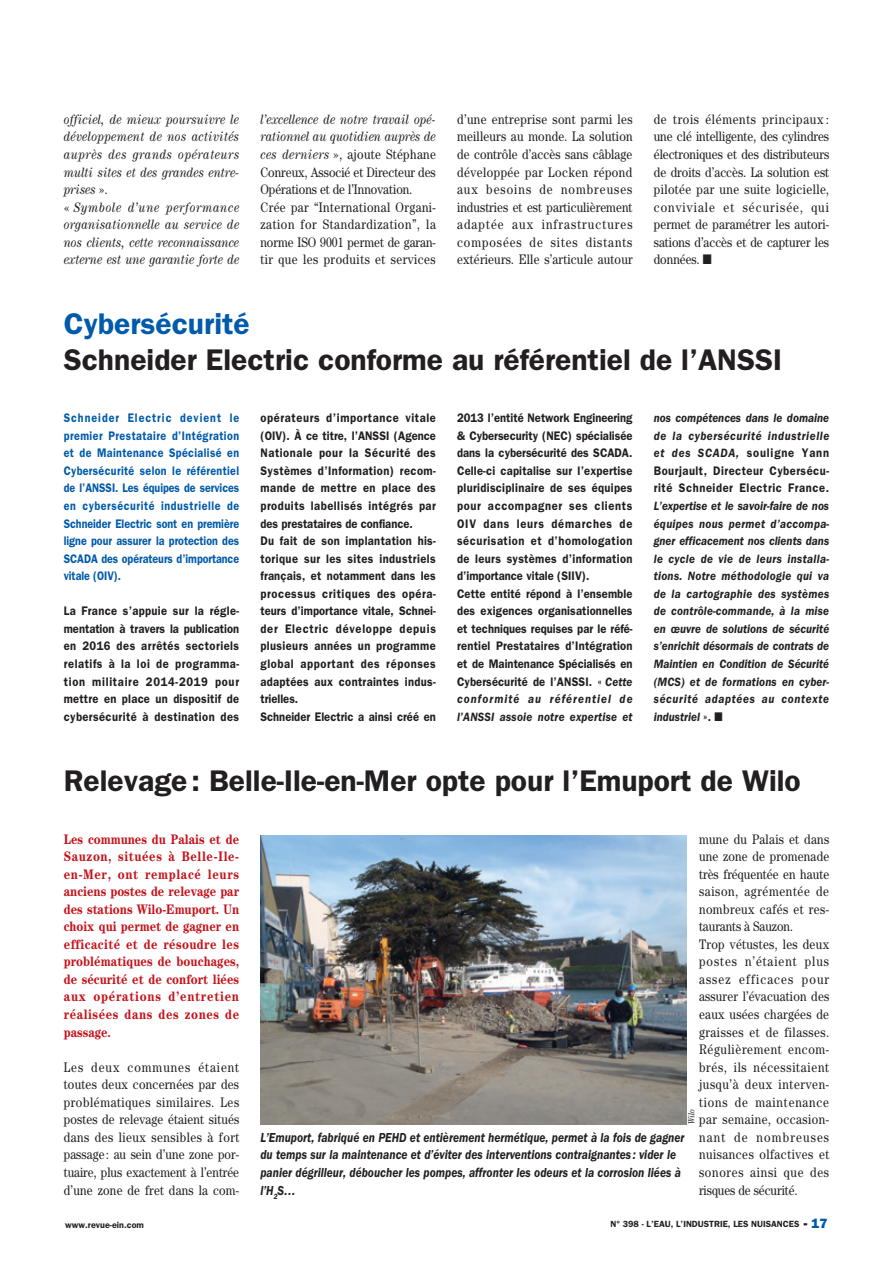
<style>
.page{position:relative;width:893px;height:1263px;background:#fff}
.page>*{position:absolute;margin:0;border:0;box-sizing:border-box;transform-origin:0 0}
.Titre{font:600 30px "ITC Franklin Gothic Std";color:#231f20}
.Titre-2{font:600 30px "ITC Franklin Gothic Std";color:#015aaa}
.Texte{font:13.8px/17.5px "Century Std";letter-spacing:.01em;color:#231f20;text-align:justify;scale:.85 1}
.Texte-2{font:700 13.8px/17.5px "Century Std";letter-spacing:.045em;color:#c4121a;text-align:justify;scale:.85 1}
.Texte-3{font:italic 13.8px/17.5px "Century Std";color:#231f20;text-align:justify;scale:.85 1}
.Légende{font:italic 600 13.5px/17.5px "ITC Franklin Gothic Std";color:#231f20;scale:.85 1}
.Texte_2{font:600 12.45px/17.5px "ITC Franklin Gothic Std";letter-spacing:.02em;color:#231f20;text-align:justify;scale:.9 1}
.Texte_2-2{font:italic 600 12.45px/17.5px "ITC Franklin Gothic Std";letter-spacing:.06em;color:#231f20;text-align:justify;scale:.9 1}
.Texte_2-3{font:600 12.45px/17.5px "ITC Franklin Gothic Std";letter-spacing:-.005em;color:#015aaa;text-align:justify;scale:.86 1}
.Texte_2-4{font:600 12.45px "ITC Franklin Gothic Std";color:#231f20;scale:.9 1}
.Normal_e{font:600 9px "ITC Franklin Gothic Std";color:#231f20}
.Note{font:italic 9px "Century Std";color:#231f20;scale:.85 1}
.s1{font-style:normal}
.s2{font-style:italic}
.s3{font-family:"ITC Franklin Gothic Std Hvy";font-weight:400;font-size:13.5px}
.s4{font-family:"ITC Franklin Gothic Std Hvy";font-weight:400;font-size:13.5px;color:#015aaa}
</style>
<div class="page">
<img style="left:260px;top:836px;width:426px;height:288px">
<p class="Texte-3" style="left:64px;top:110px;width:208px">officiel, de mieux poursuivre le développement de nos activités auprès des grands opérateurs multi sites et des grandes entre&shy;prises <span class="s1">».</span></p>
<p class="Texte-3" style="left:64px;top:198px;width:208px"><span class="s1">«</span> Symbole d’une performance organisationnelle au service de nos clients, cette reconnaissance externe est une garantie forte de</p>
<p class="Texte" style="left:260px;top:110px;width:208px"><span class="s2">l’excellence de notre travail opé&shy;rationnel au quotidien auprès de ces derniers</span> », ajoute Stéphane Conreux, Associé et Directeur des Opérations et de l’Innovation.</p>
<p class="Texte" style="left:260px;top:198px;width:208px">Crée par “International Organi&shy;zation for Standardization”, la norme ISO 9001 permet de garan&shy;tir que les produits et services</p>
<p class="Texte" style="left:457px;top:110px;width:208px">d’une entreprise sont parmi les meilleurs au monde. La solution de contrôle d’accès sans câblage développée par Locken répond aux besoins de nombreuses industries et est particulièrement adaptée aux infrastructures composées de sites distants extérieurs. Elle s’articule autour</p>
<p class="Texte" style="left:654px;top:110px;width:208px">de trois éléments principaux : une clé intelligente, des cylindres électroniques et des distributeurs de droits d’accès. La solution est pilotée par une suite logicielle, conviviale et sécurisée, qui permet de paramétrer les autori&shy;sations d’accès et de capturer les données. ■</p>
<p class="Titre-2" style="left:64px;top:306px;width:187px">Cybersécurité</p>
<p class="Titre" style="left:64px;top:342px;width:720px">Schneider Electric conforme au référentiel de l’ANSSI</p>
<p class="Texte_2-3" style="left:64px;top:409px;width:205px">Schneider Electric devient le premier Prestataire d’Intégration et de Maintenance Spécialisé en Cybersécurité selon le référentiel de l’ANSSI. Les équipes de services en cybersécurité industrielle de Schneider Electric sont en première ligne pour assurer la protection des SCADA des opérateurs d’importance vitale (OIV).</p>
<p class="Texte_2" style="left:64px;top:602px;width:196px">La France s’appuie sur la régle&shy;mentation à travers la publication en 2016 des arrêtés sectoriels relatifs à la loi de programma&shy;tion militaire 2014-2019 pour mettre en place un dispositif de cybersécurité à destination des</p>
<p class="Texte_2" style="left:260px;top:409px;width:197px">opérateurs d’importance vitale (OIV). À ce titre, l’ANSSI (Agence Nationale pour la Sécurité des Systèmes d’Information) recom&shy;mande de mettre en place des produits labellisés intégrés par des prestataires de confiance.</p>
<p class="Texte_2" style="left:260px;top:532px;width:196px">Du fait de son implantation his&shy;torique sur les sites industriels français, et notamment dans les processus critiques des opéra&shy;teurs d’importance vitale, Schnei&shy;der Electric développe depuis plusieurs années un programme global apportant des réponses adaptées aux contraintes indus&shy;trielles.</p>
<p class="Texte_2-4" style="left:260px;top:709px;width:196px">Schneider Electric a ainsi créé en</p>
<p class="Texte_2" style="left:457px;top:409px;width:196px">2013 l’entité Network Engineering &amp; Cybersecurity (NEC) spécialisée dans la cybersécurité des SCADA.<br>Celle-ci capitalise sur l’expertise pluridisciplinaire de ses équipes pour accompagner ses clients OIV dans leurs démarches de sécurisation et d’homologation de leurs systèmes d’information d’importance vitale (SIIV).</p>
<p class="Texte_2" style="left:457px;top:585px;width:196px">Cette entité répond à l’ensemble des exigences organisationnelles et techniques requises par le réfé&shy;rentiel Prestataires d’Intégration et de Maintenance Spécialisés en Cybersécurité de l’ANSSI. « <span class="s2">Cette conformité au référentiel de l’ANSSI assoie notre expertise et</span></p>
<p class="Texte_2-2" style="left:654px;top:409px;width:197px">nos compétences dans le domaine de la cybersécurité industrielle et des SCADA, <span class="s1">souligne Yann Bourjault, Directeur Cybersécu&shy;rité Schneider Electric France.<br></span>L’expertise et le savoir-faire de nos équipes nous permet d’accompa&shy;gner efficacement nos clients dans le cycle de vie de leurs installa&shy;tions. Notre méthodologie qui va de la cartographie des systèmes de contrôle-commande, à la mise en œuvre de solutions de sécurité s’enrichit désormais de contrats de Maintien en Condition de Sécurité (MCS) et de formations en cyber&shy;sécurité adaptées au contexte industriel <span class="s1">».</span> ■</p>
<p class="Titre" style="left:64px;top:763px;width:738px">Relevage: Belle-Ile-en-Mer opte pour l’Emuport de Wilo</p>
<p class="Texte-2" style="left:64px;top:830px;width:208px">Les communes du Palais et de Sauzon, situées à Belle-Ile&shy;en-Mer, ont remplacé leurs anciens postes de relevage par des stations Wilo-Emuport. Un choix qui permet de gagner en efficacité et de résoudre les problématiques de bouchages, de sécurité et de confort liées aux opérations d’entretien réalisées dans des zones de passage.</p>
<p class="Texte" style="left:64px;top:1058px;width:208px">Les deux communes étaient toutes deux concernées par des problématiques similaires. Les postes de relevage étaient situés dans des lieux sensibles à fort passage : au sein d’une zone por&shy;tuaire, plus exactement à l’entrée d’une zone de fret dans la com-</p>
<p class="Texte" style="left:699px;top:830px;width:155px">mune du Palais et dans une zone de promenade très fréquentée en haute saison, agrémentée de nombreux cafés et res&shy;taurants à Sauzon.</p>
<p class="Texte" style="left:699px;top:935px;width:155px">Trop vétustes, les deux postes n’étaient plus assez efficaces pour assurer l’évacuation des eaux usées chargées de graisses et de filasses.<br>Régulièrement encom&shy;brés, ils nécessitaient jusqu’à deux interven&shy;tions de maintenance par semaine, occasion&shy;nant de nombreuses nuisances olfactives et sonores ainsi que des risques de sécurité.</p>
<p class="Note" style="left:686px;top:1124px;width:19px;rotate:-90deg">Wilo</p>
<p class="Légende" style="left:260px;top:1129px;width:500px">L’Emuport, fabriqué en PEHD et entièrement hermétique, permet à la fois de gagner du temps sur la maintenance et d’éviter des interventions contraignantes : vider le panier dégrilleur, déboucher les pompes, affronter les odeurs et la corrosion liées à l’H<sub>2</sub>S…</p>
<p class="Normal_e" style="left:65px;top:1219px;width:80px">www.revue-ein.com</p>
<p class="Normal_e" style="left:611px;top:1218px;width:219px">N° 398 - L’EAU, L’INDUSTRIE, LES NUISANCES <span class="s3">-</span> <span class="s4">17</span></p>
</div>
